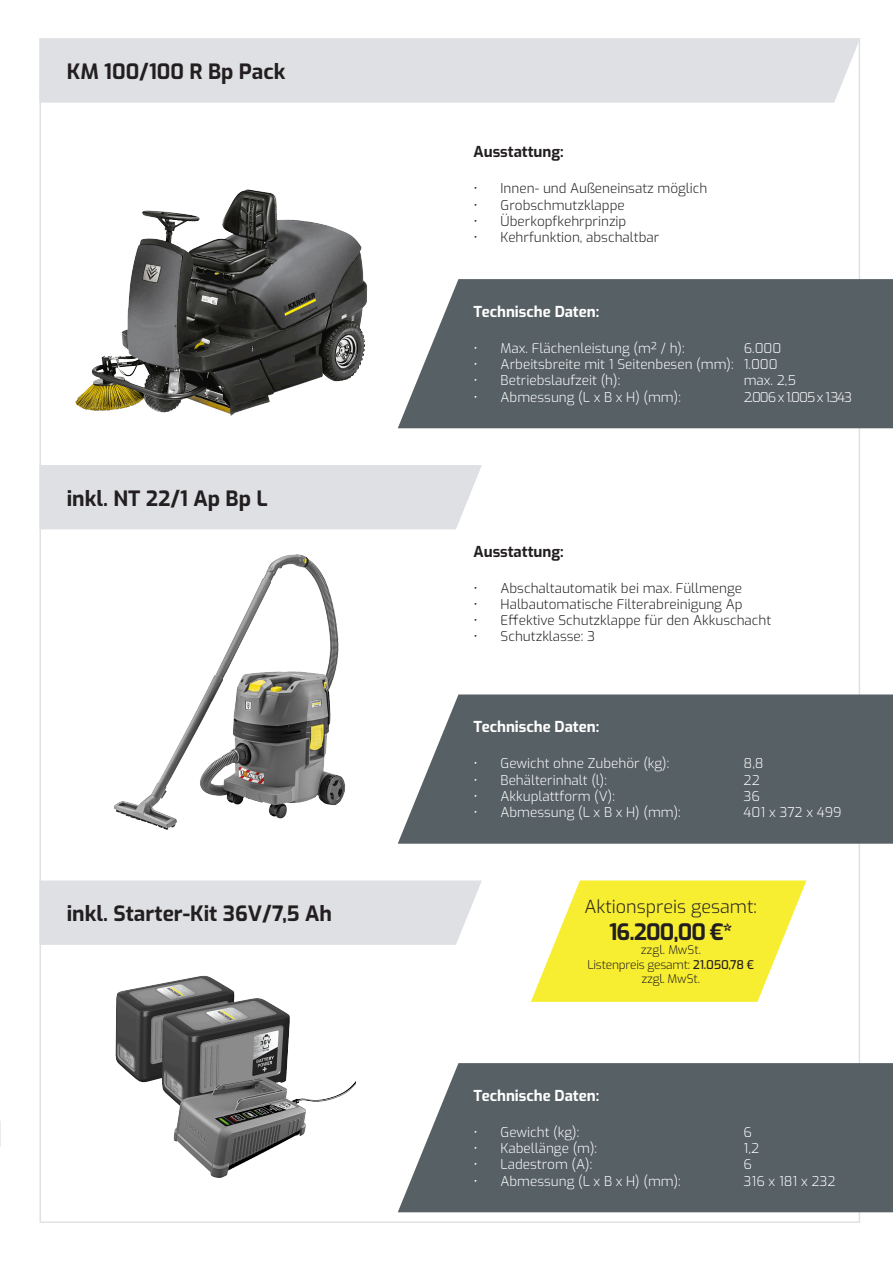
<style>
.page{position:relative;width:893px;height:1280px;background:#fff}
.page>*{position:absolute;margin:0;border:0;box-sizing:border-box;transform-origin:0 0}
.t1{font:700 22.5px "Exo";letter-spacing:-.04em;color:#231f20}
.t2{font:700 21px "Exo";color:#231f20}
.t3{font:300 18px "Exo";color:#231f20}
.t4{font:700 15px "Exo";color:#fff}
.t5{font:700 15px "Exo";color:#231f20}
.t6{font:300 13.5px "Exo";color:#fff}
.t7{font:300 13.5px "Exo";color:#231f20}
.t8{font:300 13.5px "Exo";letter-spacing:-.08em;color:#fff}
.t9{font:300 12px "Exo";letter-spacing:-.02em;color:#231f20}
.t10{font:300 12px "Exo";color:#231f20}
.s1{font-weight:500}
</style>
<div class="page">
<div style="left:39px;top:38px;width:821px;height:65px;background:#dfe0e3"></div>
<img style="left:75px;top:189px;width:293px;height:227px">
<img style="left:114px;top:554px;width:232px;height:276px">
<img style="left:115px;top:975px;width:240px;height:203px">
<svg style="left:398px;top:1063px;width:495px;height:149px;fill:#576065"></svg>
<svg style="left:398px;top:694px;width:495px;height:150px;fill:#576065"></svg>
<svg style="left:398px;top:279px;width:495px;height:149px;fill:#576065"></svg>
<div style="left:39px;top:465px;width:443px;height:64px;background:#dfe0e3"></div>
<div style="left:39px;top:880px;width:443px;height:65px;background:#dfe0e3"></div>
<svg style="left:531px;top:880px;width:275px;height:122px"></svg>
<p class="t2" style="left:67px;top:56px;width:220px">KM 100/100 R Bp Pack</p>
<p class="t2" style="left:67px;top:483px;width:202px">inkl. NT 22/1 Ap Bp L</p>
<p class="t5" style="left:474px;top:141px;width:92px">Ausstattung:</p>
<p class="t7" style="left:474px;top:179px;width:235px">• Innen- und Außeneinsatz möglich</p>
<p class="t7" style="left:474px;top:195px;width:153px">• Grobschmutzklappe</p>
<p class="t7" style="left:474px;top:211px;width:154px">• Überkopfkehrprinzip</p>
<p class="t7" style="left:474px;top:227px;width:187px">• Kehrfunktion, abschaltbar</p>
<p class="t4" style="left:474px;top:301px;width:127px">Technische Daten:</p>
<p class="t6" style="left:474px;top:338px;width:212px">• Max. Flächenleistung (m² / h):</p>
<p class="t6" style="left:744px;top:338px;width:39px">6.000</p>
<p class="t6" style="left:474px;top:354px;width:306px">• Arbeitsbreite mit 1 Seitenbesen (mm): 1.000</p>
<p class="t6" style="left:474px;top:371px;width:148px">• Betriebslaufzeit (h):</p>
<p class="t6" style="left:744px;top:371px;width:54px">max. 2,5</p>
<p class="t6" style="left:474px;top:387px;width:209px">• Abmessung (L x B x H) (mm):</p>
<p class="t8" style="left:744px;top:387px;width:110px">2.006 x 1.005 x 1.343</p>
<p class="t5" style="left:474px;top:540px;width:92px">Ausstattung:</p>
<p class="t7" style="left:474px;top:578px;width:270px">• Abschaltautomatik bei max. Füllmenge</p>
<p class="t7" style="left:474px;top:594px;width:270px">• Halbautomatische Filterabreinigung Ap</p>
<p class="t7" style="left:474px;top:610px;width:299px">• Effektive Schutzklappe für den Akkuschacht</p>
<p class="t7" style="left:474px;top:626px;width:123px">• Schutzklasse: 3</p>
<p class="t4" style="left:474px;top:716px;width:127px">Technische Daten:</p>
<p class="t6" style="left:474px;top:754px;width:197px">• Gewicht ohne Zubehör (kg):</p>
<p class="t6" style="left:744px;top:754px;width:22px">8,8</p>
<p class="t6" style="left:474px;top:770px;width:135px">• Behälterinhalt (l):</p>
<p class="t6" style="left:744px;top:770px;width:18px">22</p>
<p class="t6" style="left:474px;top:786px;width:143px">• Akkuplattform (V):</p>
<p class="t6" style="left:744px;top:786px;width:18px">36</p>
<p class="t6" style="left:474px;top:802px;width:209px">• Abmessung (L x B x H) (mm):</p>
<p class="t6" style="left:744px;top:802px;width:99px">401 x 372 x 499</p>
<p class="t2" style="left:67px;top:898px;width:267px">inkl. Starter-Kit 36V/7,5 Ah</p>
<p class="t3" style="left:585px;top:893px;width:174px">Aktionspreis gesamt:</p>
<p class="t1" style="left:609px;top:915px;width:125px">16.200,00 €*</p>
<p class="t10" style="left:641px;top:941px;width:62px">zzgl. MwSt.</p>
<p class="t9" style="left:587px;top:956px;width:168px">Listenpreis gesamt: <span class="s1">21.050,78 €</span></p>
<p class="t9" style="left:641px;top:970px;width:60px">zzgl. MwSt.</p>
<p class="t4" style="left:474px;top:1084px;width:127px">Technische Daten:</p>
<p class="t6" style="left:474px;top:1122px;width:107px">• Gewicht (kg):</p>
<p class="t6" style="left:744px;top:1122px;width:10px">6</p>
<p class="t6" style="left:474px;top:1138px;width:125px">• Kabellänge (m):</p>
<p class="t6" style="left:744px;top:1138px;width:17px">1,2</p>
<p class="t6" style="left:474px;top:1155px;width:120px">• Ladestrom (A):</p>
<p class="t6" style="left:744px;top:1155px;width:10px">6</p>
<p class="t6" style="left:474px;top:1171px;width:209px">• Abmessung (L x B x H) (mm):</p>
<p class="t6" style="left:744px;top:1171px;width:93px">316 x 181 x 232</p>
</div>
